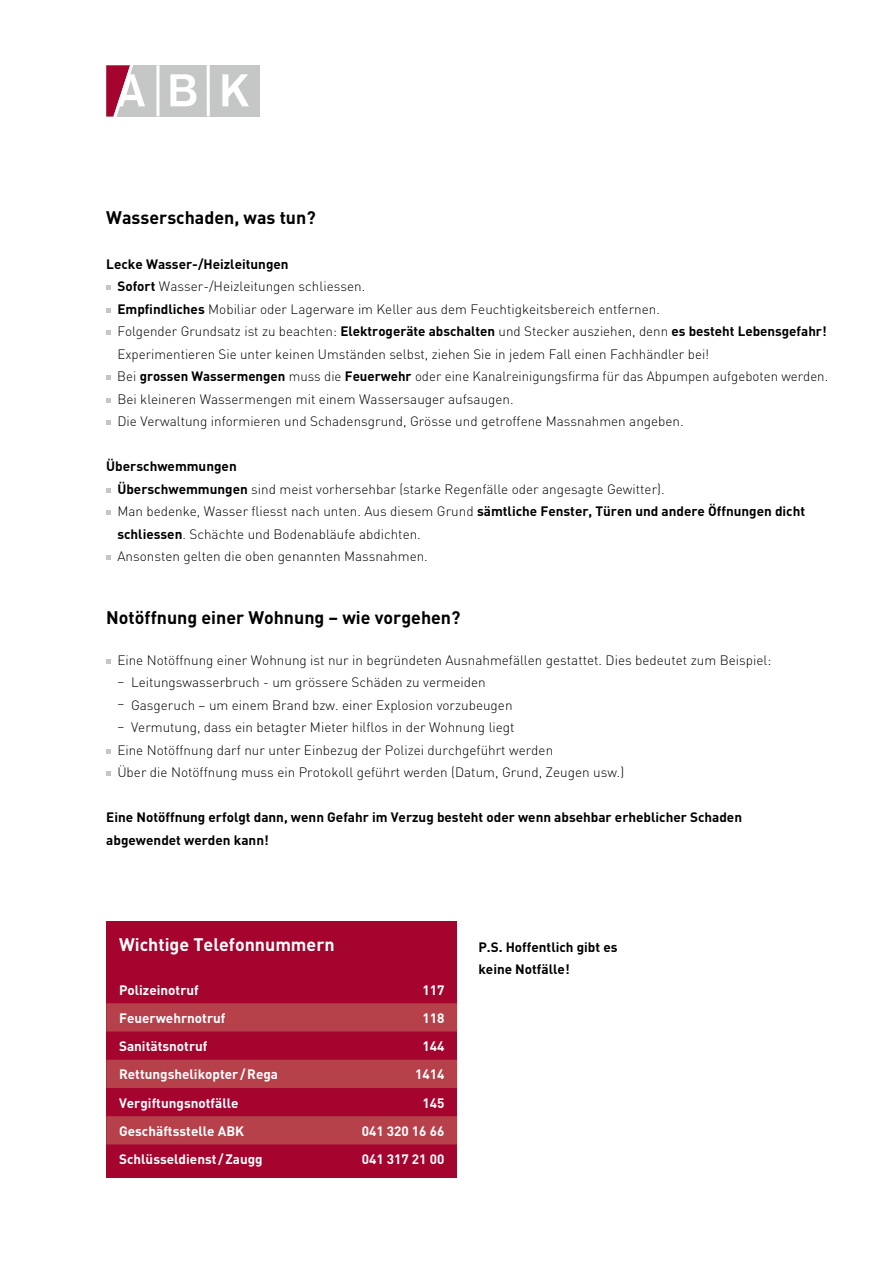
<style>
.page{position:relative;width:893px;height:1263px;background:#fff}
.page>*{position:absolute;margin:0;border:0;box-sizing:border-box;transform-origin:0 0}
.t1{font:700 18px "DIN";color:#000}
.t2{font:700 18px "DIN";color:#fff}
.t3{font:300 13.5px/22.5px "DIN";color:#000}
.t4{font:700 13.5px "DIN";color:#fff}
.t5{font:700 13.5px/22.5px "DIN";color:#000}
.s1{font-weight:700}
</style>
<div class="page">
<div style="left:106px;top:65px;width:154px;height:51px;background:#c5c6c6"></div>
<svg style="left:170px;top:74px;width:26px;height:32px"></svg>
<svg style="left:222px;top:74px;width:27px;height:32px"></svg>
<hr style="left:156px;top:65px;width:3px;height:51px;background:#fff">
<hr style="left:207px;top:65px;width:3px;height:51px;background:#fff">
<svg style="left:106px;top:65px;width:39px;height:52px"></svg>
<div style="left:106px;top:921px;width:351px;height:256px;background:#a4042d"></div>
<svg style="left:106px;top:1003px;width:351px;height:141px;fill:#b6414b"></svg>
<svg style="left:106px;top:285px;width:5px;height:5px"></svg>
<svg style="left:106px;top:308px;width:5px;height:4px"></svg>
<svg style="left:106px;top:330px;width:5px;height:5px"></svg>
<svg style="left:106px;top:375px;width:5px;height:5px"></svg>
<svg style="left:106px;top:398px;width:5px;height:4px"></svg>
<svg style="left:106px;top:420px;width:5px;height:5px"></svg>
<svg style="left:106px;top:488px;width:5px;height:4px"></svg>
<svg style="left:106px;top:510px;width:5px;height:5px"></svg>
<svg style="left:106px;top:555px;width:5px;height:5px"></svg>
<svg style="left:106px;top:659px;width:5px;height:4px"></svg>
<svg style="left:106px;top:749px;width:5px;height:4px"></svg>
<svg style="left:106px;top:771px;width:5px;height:5px"></svg>
<h1 class="t1" style="left:106px;top:205px;width:211px">Wasserschaden, was tun?</h1>
<p class="t3" style="left:117px;top:252px;width:712px;text-indent:-11px"><span class="s1">Lecke Wasser-/Heizleitungen<br>Sofort</span> Wasser-/Heizleitungen schliessen.<br><span class="s1">Empfindliches</span> Mobiliar oder Lagerware im Keller aus dem Feuchtigkeitsbereich entfernen.<br>Folgender Grundsatz ist zu beachten: <span class="s1">Elektrogeräte abschalten</span> und Stecker ausziehen, denn <span class="s1">es besteht Lebensgefahr!<br></span>Experimentieren Sie unter keinen Umständen selbst, ziehen Sie in jedem Fall einen Fachhändler bei!<br>Bei <span class="s1">grossen Wassermengen</span> muss die <span class="s1">Feuerwehr</span> oder eine Kanalreinigungsfirma für das Abpumpen aufgeboten werden.<br>Bei kleineren Wassermengen mit einem Wassersauger aufsaugen.<br>Die Verwaltung informieren und Schadensgrund, Grösse und getroffene Massnahmen angeben.</p>
<p class="t3" style="left:117px;top:455px;width:689px;text-indent:-11px"><span class="s1">Überschwemmungen<br>Überschwemmungen</span> sind meist vorhersehbar (starke Regenfälle oder angesagte Gewitter).<br>Man bedenke, Wasser fliesst nach unten. Aus diesem Grund <span class="s1">sämtliche Fenster, Türen und andere Öffnungen dicht schliessen</span>. Schächte und Bodenabläufe abdichten.<br>Ansonsten gelten die oben genannten Massnahmen.</p>
<h1 class="t1" style="left:106px;top:606px;width:356px">Notöffnung einer Wohnung – wie vorgehen?</h1>
<p class="t3" style="left:117px;top:648px;width:655px">Eine Notöffnung einer Wohnung ist nur in begründeten Ausnahmefällen gestattet. Dies bedeutet zum Beispiel:</p>
<p class="t3" style="left:117px;top:671px;width:370px">– Leitungswasserbruch - um grössere Schäden zu vermeiden</p>
<p class="t3" style="left:117px;top:693px;width:397px">– Gasgeruch – um einem Brand bzw. einer Explosion vorzubeugen</p>
<p class="t3" style="left:117px;top:716px;width:508px">– Vermutung, dass ein betagter Mieter hilflos in der Wohnung liegt<br>Eine Notöffnung darf nur unter Einbezug der Polizei durchgeführt werden<br>Über die Notöffnung muss ein Protokoll geführt werden (Datum, Grund, Zeugen usw.)</p>
<p class="t5" style="left:106px;top:805px;width:637px">Eine Notöffnung erfolgt dann, wenn Gefahr im Verzug besteht oder wenn absehbar erheblicher Schaden abgewendet werden kann!</p>
<h1 class="t2" style="left:119px;top:933px;width:217px">Wichtige Telefonnummern</h1>
<p class="t4" style="left:119px;top:981px;width:81px">Polizeinotruf</p>
<p class="t4" style="left:422px;top:981px;width:23px">117</p>
<p class="t4" style="left:119px;top:1009px;width:108px">Feuerwehrnotruf</p>
<p class="t4" style="left:422px;top:1009px;width:23px">118</p>
<p class="t4" style="left:119px;top:1037px;width:90px">Sanitätsnotruf</p>
<p class="t4" style="left:422px;top:1037px;width:23px">144</p>
<p class="t4" style="left:119px;top:1066px;width:161px">Rettungshelikopter /Rega</p>
<p class="t4" style="left:415px;top:1066px;width:31px">1414</p>
<p class="t4" style="left:119px;top:1094px;width:121px">Vergiftungsnotfälle</p>
<p class="t4" style="left:422px;top:1094px;width:23px">145</p>
<p class="t4" style="left:119px;top:1122px;width:127px">Geschäftsstelle ABK</p>
<p class="t4" style="left:362px;top:1122px;width:84px">041 320 16 66</p>
<p class="t4" style="left:119px;top:1150px;width:145px">Schlüsseldienst /Zaugg</p>
<p class="t4" style="left:362px;top:1150px;width:84px">041 317 21 00</p>
<p class="t5" style="left:478px;top:935px;width:141px">P.S. Hoffentlich gibt es keine Notfälle!</p>
</div>
